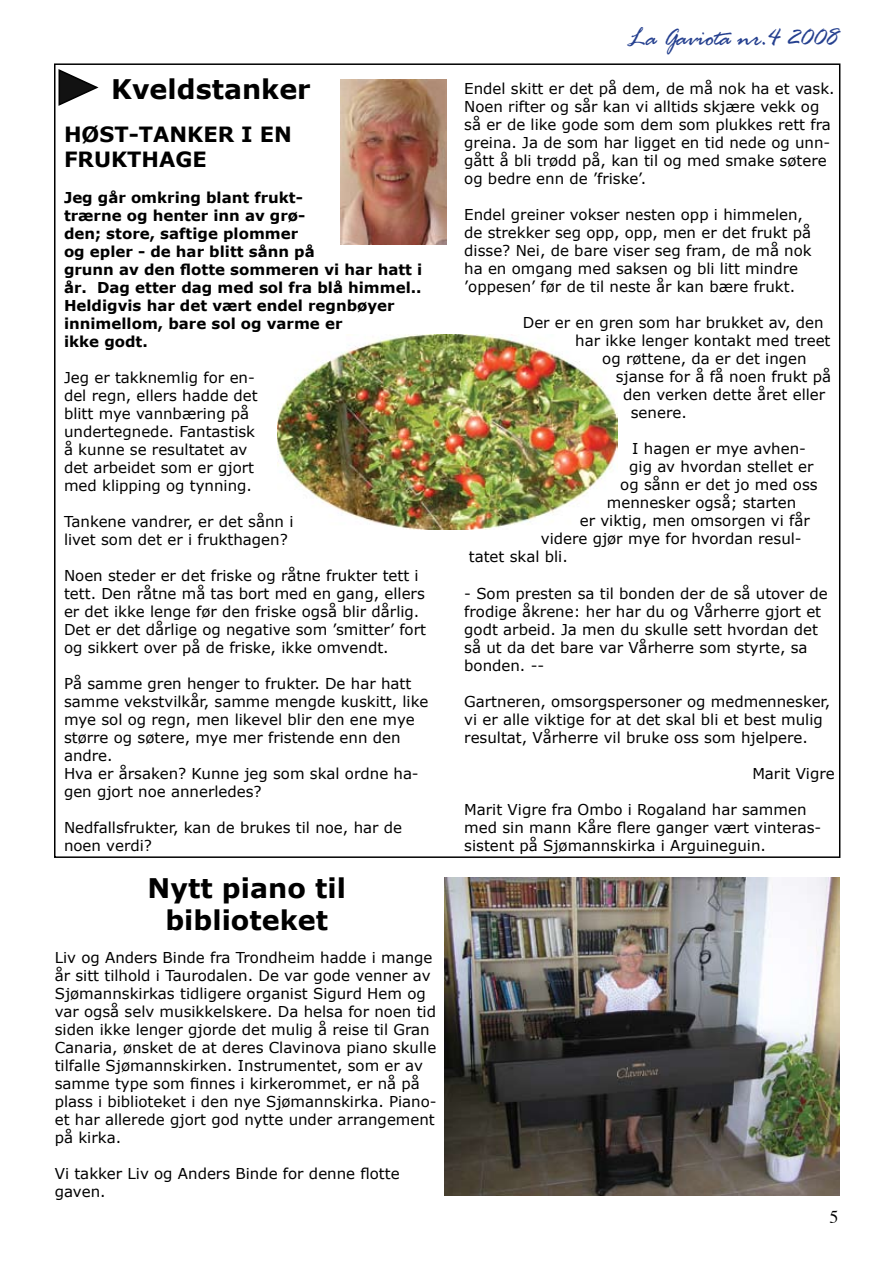
<style>
.page{position:relative;width:893px;height:1263px;background:#fff}
.page>*{position:absolute;margin:0;border:0;box-sizing:border-box;transform-origin:0 0}
.t1{font:700 27px/32.4px "Verdana";color:#000;text-align:center}
.t2{font:27px "Rage Italic Plain";color:#25408f}
.t3{font:700 21px/25.2px "Verdana";color:#000}
.t4{font:18px "Times";color:#000}
.t5{font:15px/18px "Verdana";color:#000}
.t6{font:700 15px/18px "Verdana";color:#000}
</style>
<div class="page">
<img style="left:277px;top:334px;width:340px;height:196px">
<svg style="left:58px;top:69px;width:41px;height:37px"></svg>
<img style="left:341px;top:79px;width:105px;height:165px">
<img style="left:445px;top:878px;width:395px;height:318px">
<h1 class="t1" style="left:111px;top:72px;width:201px">Kveldstanker</h1>
<h2 class="t3" style="left:64px;top:121px;width:230px">HØST-TANKER I EN<br>FRUKTHAGE</h2>
<p class="t6" style="left:64px;top:188px;width:360px">Jeg går omkring blant frukt-<br>trærne og henter inn av grø-<br>den; store, saftige plommer<br>og epler - de har blitt sånn på<br>grunn av den flotte sommeren vi har hatt i år. Dag etter dag med sol fra blå himmel..<br>Heldigvis har det vært endel regnbøyer innimellom, bare sol og varme er<br>ikke godt.</p>
<p class="t5" style="left:64px;top:368px;width:195px">Jeg er takknemlig for en&shy;del regn, ellers hadde det blitt mye vannbæring på undertegnede. Fantastisk å kunne se resultatet av det arbeidet som er gjort med klipping og tynning.</p>
<p class="t5" style="left:64px;top:512px;width:231px">Tankene vandrer, er det sånn i livet som det er i frukthagen?</p>
<p class="t5" style="left:64px;top:566px;width:363px">Noen steder er det friske og råtne frukter tett i tett. Den råtne må tas bort med en gang, ellers er det ikke lenge før den friske også blir dårlig.<br>Det er det dårlige og negative som ’smitter’ fort og sikkert over på de friske, ikke omvendt.</p>
<p class="t5" style="left:64px;top:674px;width:366px">På samme gren henger to frukter. De har hatt samme vekstvilkår, samme mengde kuskitt, like mye sol og regn, men likevel blir den ene mye større og søtere, mye mer fristende enn den andre.<br>Hva er årsaken? Kunne jeg som skal ordne ha&shy;gen gjort noe annerledes?</p>
<p class="t5" style="left:64px;top:818px;width:340px">Nedfallsfrukter, kan de brukes til noe, har de noen verdi?</p>
<h1 class="t1" style="left:148px;top:871px;width:200px">Nytt piano til biblioteket</h1>
<p class="t5" style="left:55px;top:947px;width:383px">Liv og Anders Binde fra Trondheim hadde i mange år sitt tilhold i Taurodalen. De var gode venner av Sjømannskirkas tidligere organist Sigurd Hem og var også selv musikkelskere. Da helsa for noen tid siden ikke lenger gjorde det mulig å reise til Gran Canaria, ønsket de at deres Clavinova piano skulle tilfalle Sjømannskirken. Instrumentet, som er av samme type som finnes i kirkerommet, er nå på plass i biblioteket i den nye Sjømannskirka. Piano&shy;et har allerede gjort god nytte under arrangement på kirka.</p>
<p class="t5" style="left:55px;top:1163px;width:346px">Vi takker Liv og Anders Binde for denne flotte gaven.</p>
<h1 class="t2" style="left:627px;top:21px;width:213px">La Gaviota nr.4 2008</h1>
<p class="t5" style="left:464px;top:79px;width:372px">Endel skitt er det på dem, de må nok ha et vask.<br>Noen rifter og sår kan vi alltids skjære vekk og så er de like gode som dem som plukkes rett fra greina. Ja de som har ligget en tid nede og unn&shy;gått å bli trødd på, kan til og med smake søtere og bedre enn de ’friske’.</p>
<p class="t5" style="left:464px;top:205px;width:349px">Endel greiner vokser nesten opp i himmelen, de strekker seg opp, opp, men er det frukt på disse? Nei, de bare viser seg fram, de må nok ha en omgang med saksen og bli litt mindre ’oppesen’ før de til neste år kan bære frukt.</p>
<p class="t5" style="left:523px;top:313px;width:302px">Der er en gren som har brukket av, den</p>
<p class="t5" style="left:575px;top:331px;width:257px">har ikke lenger kontakt med treet</p>
<p class="t5" style="left:602px;top:349px;width:206px">og røttene, da er det ingen</p>
<p class="t5" style="left:616px;top:367px;width:217px">sjanse for å få noen frukt på</p>
<p class="t5" style="left:623px;top:385px;width:203px">den verken dette året eller</p>
<p class="t5" style="left:631px;top:403px;width:57px">senere.</p>
<p class="t5" style="left:632px;top:439px;width:175px">I hagen er mye avhen-</p>
<p class="t5" style="left:629px;top:457px;width:186px">gig av hvordan stellet er</p>
<p class="t5" style="left:620px;top:475px;width:199px">og sånn er det jo med oss</p>
<p class="t5" style="left:607px;top:493px;width:191px">mennesker også; starten</p>
<p class="t5" style="left:580px;top:511px;width:231px">er viktig, men omsorgen vi får</p>
<p class="t5" style="left:541px;top:529px;width:262px">videre gjør mye for hvordan resul-</p>
<p class="t5" style="left:469px;top:547px;width:101px">tatet skal bli.</p>
<p class="t5" style="left:464px;top:583px;width:365px">- Som presten sa til bonden der de så utover de frodige åkrene: her har du og Vårherre gjort et godt arbeid. Ja men du skulle sett hvordan det så ut da det bare var Vårherre som styrte, sa bonden. --</p>
<p class="t5" style="left:464px;top:691px;width:368px">Gartneren, omsorgspersoner og medmennesker, vi er alle viktige for at det skal bli et best mulig resultat, Vårherre vil bruke oss som hjelpere.</p>
<p class="t5" style="left:752px;top:763px;width:84px">Marit Vigre</p>
<p class="t5" style="left:464px;top:799px;width:359px">Marit Vigre fra Ombo i Rogaland har sammen med sin mann Kåre flere ganger vært vinteras&shy;sistent på Sjømannskirka i Arguineguin.</p>
<p class="t4" style="left:829px;top:1200px;width:10px">5</p>
</div>
